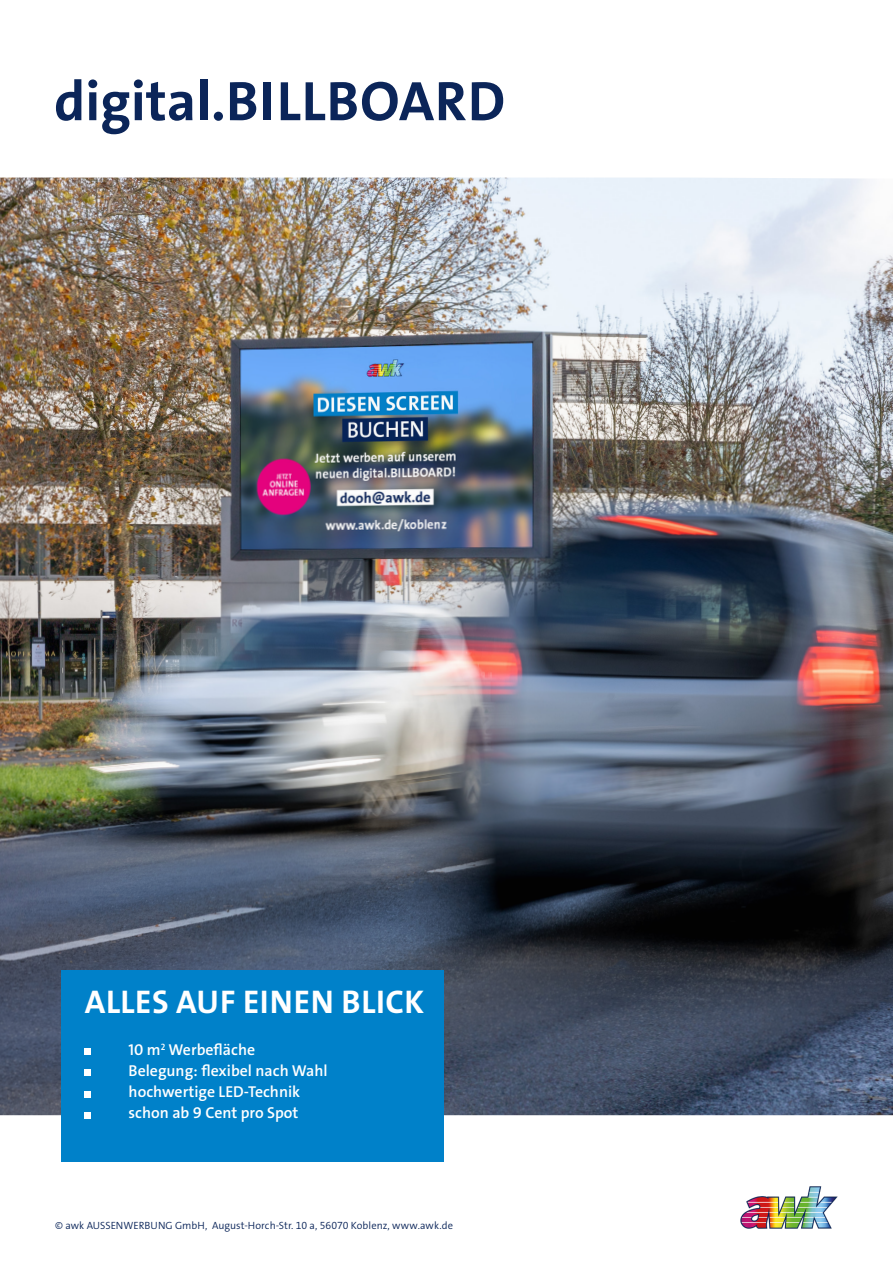
<style>
.page{position:relative;width:893px;height:1263px;background:#fff}
.page>*{position:absolute;margin:0;border:0;box-sizing:border-box;transform-origin:0 0}
.t1{font:56.1px "The Sans LP7 Bld";letter-spacing:.005em;color:#0b2559}
.t2{font:33px "The Sans LP7 Bld";letter-spacing:.015em;color:#fff}
.t3{font:15.75px/21.1px "The Sans LP6 Se Bld";color:#fff}
.t4{font:10.5px "The Sans LP4 Se Lig";letter-spacing:.005em;color:#0b2559}
</style>
<div class="page">
<img style="left:0;top:178px;width:893px;height:937px">
<div style="left:61px;top:969px;width:383px;height:192px;background:#0081c9"></div>
<img style="left:740px;top:1186px;width:98px;height:43px">
<div style="left:85px;top:1048px;width:6px;height:7px;background:#fff"></div>
<svg style="left:85px;top:1112px;width:6px;height:6px"></svg>
<svg style="left:85px;top:1091px;width:6px;height:6px"></svg>
<svg style="left:85px;top:1070px;width:6px;height:6px"></svg>
<h1 class="t1" style="left:54px;top:65px;width:453px">digital.BILLBOARD</h1>
<h2 class="t2" style="left:85px;top:980px;width:341px">ALLES AUF EINEN BLICK</h2>
<p class="t3" style="left:129px;top:1039px;width:200px">10 m<sup>2</sup> Werbefläche<br>Belegung: flexibel nach Wahl hochwertige LED-Technik schon ab 9 Cent pro Spot</p>
<p class="t4" style="left:55px;top:1218px;width:399px">© awk AUSSENWERBUNG GmbH, August-Horch-Str. 10 a, 56070 Koblenz, www.awk.de</p>
</div>
